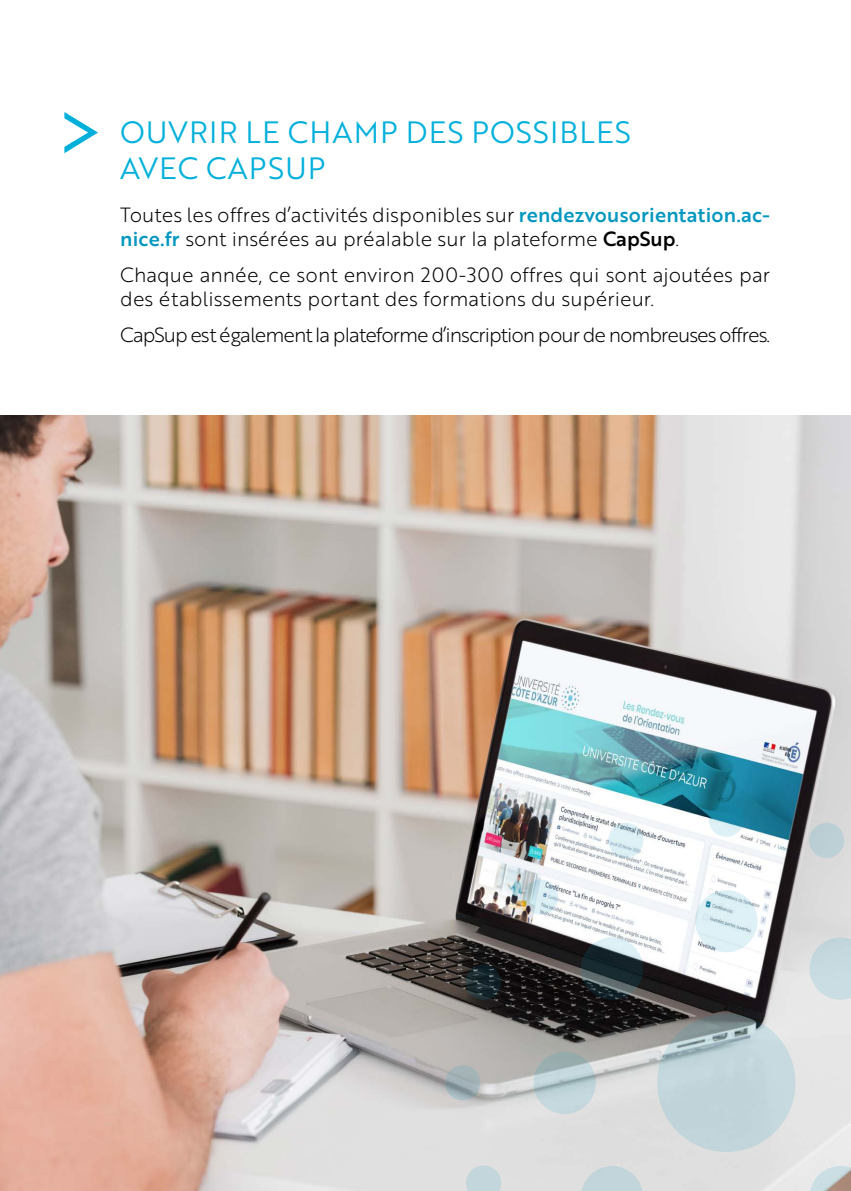
<style>
.page{position:relative;width:851px;height:1191px;background:#fff}
.page>*{position:absolute;margin:0;border:0;box-sizing:border-box;transform-origin:0 0}
.t1{font:80px "Brother 1816 Book";color:#00b0db}
.t2{font:30px "Brother 1816 Book";letter-spacing:.04em;color:#00b0db}
.t3{font:20px/24px "Brother 1816 Light";color:#000}
.t4{font:20px "Brother 1816 Light";letter-spacing:-.05em;color:#000}
.s1{font-family:"Brother 1816 Medium";color:#0097bf}
.s2{font-family:"Brother 1816 Medium"}
</style>
<div class="page">
<img style="left:0;top:415px;width:850px;height:776px">
<svg style="left:657px;top:1013px;width:138px;height:139px;background:#b9ccd1"></svg>
<svg style="left:533px;top:1051px;width:62px;height:63px;background:#b4c8cc"></svg>
<svg style="left:580px;top:1166px;width:63px;height:25px;background:#c9d7db"></svg>
<svg style="left:809px;top:937px;width:41px;height:62px;background:#cbdbdf"></svg>
<svg style="left:580px;top:937px;width:66px;height:62px;background:#525e62"></svg>
<svg style="left:809px;top:1166px;width:41px;height:25px"></svg>
<svg style="left:695px;top:890px;width:62px;height:62px;background:#d5e9ef"></svg>
<svg style="left:708px;top:801px;width:35px;height:35px"></svg>
<svg style="left:808px;top:822px;width:36px;height:36px"></svg>
<svg style="left:445px;top:1065px;width:35px;height:35px"></svg>
<svg style="left:522px;top:879px;width:36px;height:35px"></svg>
<svg style="left:465px;top:1165px;width:36px;height:26px"></svg>
<svg style="left:608px;top:822px;width:35px;height:36px"></svg>
<svg style="left:463px;top:963px;width:39px;height:38px"></svg>
<h1 class="t1" style="left:57px;top:74px;width:48px">&gt;</h1>
<h2 class="t2" style="left:120px;top:110px;width:512px">OUVRIR LE CHAMP DES POSSIBLES</h2>
<h2 class="t2" style="left:120px;top:146px;width:207px">AVEC CAPSUP</h2>
<p class="t3" style="left:120px;top:201px;width:651px">Toutes les offres d’activités disponibles sur <span class="s1">rendezvousorientation.ac&shy;nice.fr</span> sont insérées au préalable sur la plateforme <span class="s2">CapSup</span>.</p>
<p class="t3" style="left:120px;top:261px;width:651px">Chaque année, ce sont environ 200-300 offres qui sont ajoutées par des établissements portant des formations du supérieur.</p>
<p class="t4" style="left:120px;top:320px;width:651px">CapSup est également la plateforme d’inscription pour de nombreuses offres.</p>
</div>
